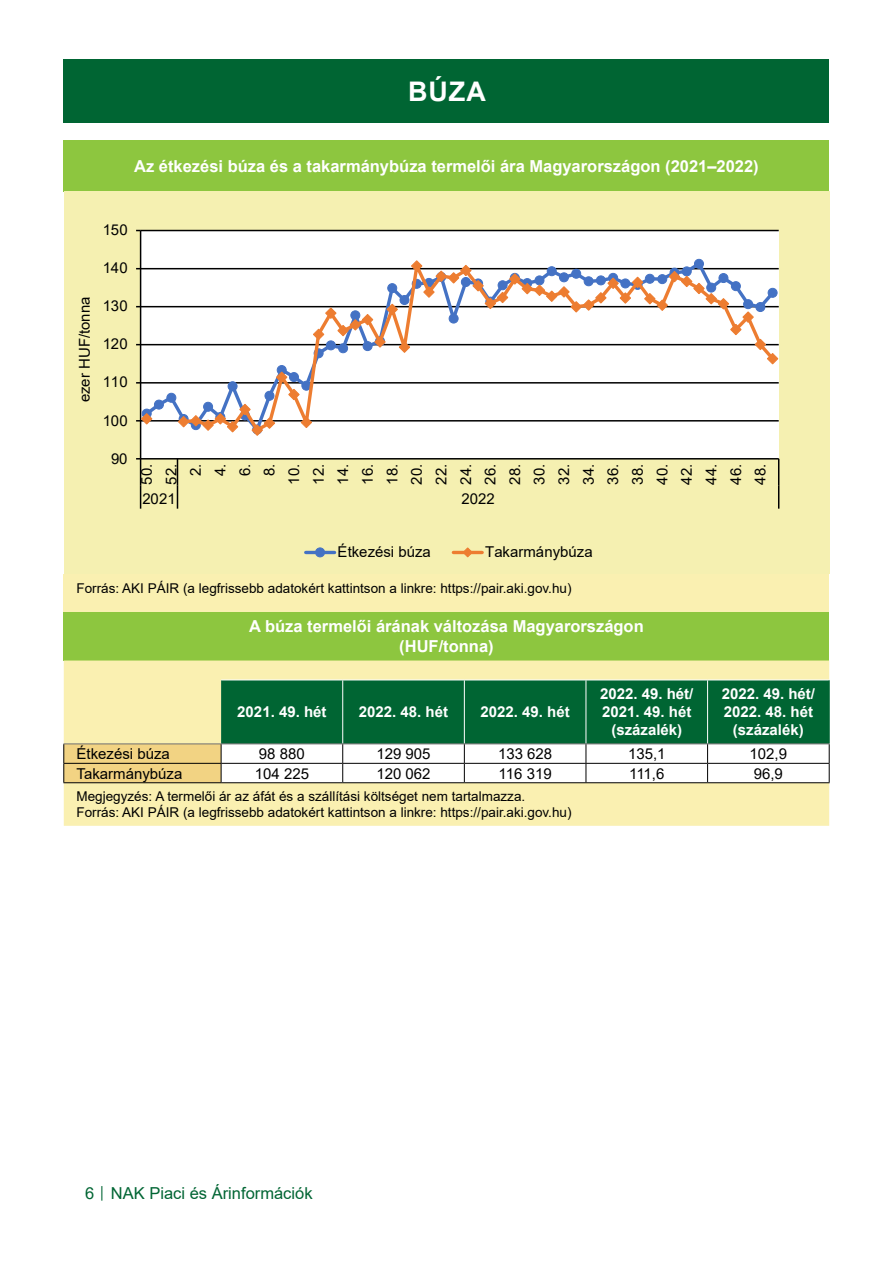
<style>
.page{position:relative;width:893px;height:1263px;background:#fff}
.page>*{position:absolute;margin:0;border:0;box-sizing:border-box;transform-origin:0 0}
.Cím_01_tartalomjegyz{font:700 27px "Arial";color:#fff}
.Tablazat_cime{font:700 16.5px/19.8px "Arial";color:#fff;text-align:center}
.t1{font:16.5px "Arial";color:#006533}
.Tablazat_bal_kategor{font:15px/24.6px "Arial";color:#000;text-align:center}
.Tablazat_fejlece_koz{font:700 15px/18px "Arial";color:#fff;text-align:center}
.Tablazat_kozep_ertek{font:15px "Arial";color:#000}
.Tablazat_forrasa{font:13.5px/16.2px "Arial";color:#000}
.s1{font-size:12px}
</style>
<div class="page">
<div style="left:64px;top:60px;width:765px;height:63px;background:#006533"></div>
<div style="left:64px;top:612px;width:765px;height:48px;background:#8dc63f"></div>
<div style="left:64px;top:660px;width:765px;height:166px;background:#faf0b1"></div>
<svg style="left:63px;top:680px;width:767px;height:103px"></svg>
<div style="left:64px;top:574px;width:765px;height:38px;background:#faf0b1"></div>
<div style="left:64px;top:140px;width:765px;height:51px;background:#8dc63f"></div>
<div style="left:64px;top:192px;width:765px;height:382px;background:#f5f0b1"></div>
<div style="left:141px;top:230px;width:638px;height:229px;background:#fff"></div>
<hr style="left:141px;top:420px;width:638px;height:2px;background:#000">
<hr style="left:141px;top:382px;width:638px;height:2px;background:#000">
<hr style="left:141px;top:344px;width:638px;height:1px;background:#000">
<hr style="left:141px;top:306px;width:638px;height:1px;background:#000">
<hr style="left:141px;top:268px;width:638px;height:1px;background:#000">
<hr style="left:141px;top:230px;width:638px;height:1px;background:#000">
<hr style="left:140px;top:230px;width:1px;height:229px;background:#000">
<hr style="left:141px;top:458px;width:638px;height:1px;background:#000">
<svg style="left:136px;top:458px;width:5px;height:51px"></svg>
<svg style="left:177px;top:459px;width:1px;height:50px"></svg>
<svg style="left:778px;top:459px;width:1px;height:50px"></svg>
<div style="left:142px;top:409px;width:9px;height:9px;background:#4472c4;border-radius:50%"></div>
<div style="left:142px;top:409px;width:10px;height:9px;border:1px solid #4472c4;border-radius:50%"></div>
<div style="left:154px;top:400px;width:9px;height:9px;background:#4472c4;border-radius:50%"></div>
<div style="left:154px;top:400px;width:10px;height:9px;border:1px solid #4472c4;border-radius:50%"></div>
<div style="left:167px;top:393px;width:9px;height:9px;background:#4472c4;border-radius:50%"></div>
<div style="left:166px;top:393px;width:10px;height:10px;border:1px solid #4472c4;border-radius:50%"></div>
<svg style="left:180px;top:258px;width:597px;height:164px"></svg>
<svg style="left:136px;top:412px;width:17px;height:13px"></svg>
<svg style="left:177px;top:371px;width:136px;height:65px"></svg>
<svg style="left:312px;top:260px;width:467px;height:105px"></svg>
<hr style="left:306px;top:551px;width:29px;height:3px;background:#4472c4">
<div style="left:316px;top:548px;width:9px;height:9px;background:#4472c4;border-radius:50%"></div>
<div style="left:315px;top:547px;width:10px;height:10px;border:1px solid #4472c4;border-radius:50%"></div>
<hr style="left:453px;top:551px;width:29px;height:3px;background:#ed7d31">
<svg style="left:462px;top:547px;width:11px;height:11px"></svg>
<p class="Cím_01_tartalomjegyz" style="left:408px;top:73px;width:79px">BÚZA</p>
<p class="Tablazat_cime" style="left:134px;top:156px;width:626px">Az étkezési búza és a takarmánybúza termelői ára Magyarországon (2021–2022)</p>
<p class="Tablazat_bal_kategor" style="left:103px;top:218px;width:27px">150</p>
<p class="Tablazat_bal_kategor" style="left:72px;top:402px;width:107px;rotate:-90deg">ezer HUF/tonna</p>
<p class="Tablazat_bal_kategor" style="left:103px;top:256px;width:27px">140</p>
<p class="Tablazat_bal_kategor" style="left:103px;top:294px;width:27px">130</p>
<p class="Tablazat_bal_kategor" style="left:103px;top:332px;width:27px">120</p>
<p class="Tablazat_bal_kategor" style="left:103px;top:370px;width:27px">110</p>
<p class="Tablazat_bal_kategor" style="left:103px;top:408px;width:27px">100</p>
<p class="Tablazat_bal_kategor" style="left:111px;top:446px;width:18px">90</p>
<p class="Tablazat_bal_kategor" style="left:134px;top:485px;width:22px;rotate:-90deg">50.<br>52.<br>2.<br>4.<br>6.<br>8.<br>10.<br>12.<br>14.<br>16.<br>18.<br>20.<br>22.<br>24.<br>26.<br>28.<br>30.<br>32.<br>34.<br>36.<br>38.<br>40.<br>42.<br>44.<br>46.<br>48.</p>
<p class="Tablazat_bal_kategor" style="left:142px;top:487px;width:35px">2021</p>
<p class="Tablazat_bal_kategor" style="left:461px;top:487px;width:35px">2022</p>
<p class="Tablazat_bal_kategor" style="left:338px;top:540px;width:95px">Étkezési búza</p>
<p class="Tablazat_bal_kategor" style="left:485px;top:540px;width:109px">Takarmánybúza</p>
<p class="Tablazat_forrasa" style="left:77px;top:580px;width:496px">Forrás: AKI PÁIR (a legfrissebb adatokért kattintson a linkre: https://pair.aki.gov.hu)</p>
<p class="Tablazat_cime" style="left:249px;top:617px;width:396px">A búza termelői árának változása Magyarországon (HUF/tonna)</p>
<p class="Tablazat_fejlece_koz" style="left:237px;top:703px;width:91px">2021. 49. hét</p>
<p class="Tablazat_fejlece_koz" style="left:359px;top:703px;width:91px">2022. 48. hét</p>
<p class="Tablazat_fejlece_koz" style="left:481px;top:703px;width:91px">2022. 49. hét</p>
<p class="Tablazat_fejlece_koz" style="left:600px;top:685px;width:95px">2022. 49. hét/<br>2021. 49. hét (százalék)</p>
<p class="Tablazat_fejlece_koz" style="left:722px;top:685px;width:95px">2022. 49. hét/<br>2022. 48. hét (százalék)</p>
<p class="Tablazat_bal_kategor" style="left:77px;top:741px;width:95px">Étkezési búza</p>
<p class="Tablazat_kozep_ertek" style="left:259px;top:743px;width:47px">98 880</p>
<p class="Tablazat_kozep_ertek" style="left:376px;top:743px;width:56px">129 905</p>
<p class="Tablazat_kozep_ertek" style="left:498px;top:743px;width:56px">133 628</p>
<p class="Tablazat_kozep_ertek" style="left:628px;top:743px;width:39px">135,1</p>
<p class="Tablazat_kozep_ertek" style="left:750px;top:743px;width:39px">102,9</p>
<p class="Tablazat_bal_kategor" style="left:77px;top:761px;width:107px">Takarmánybúza</p>
<p class="Tablazat_kozep_ertek" style="left:255px;top:763px;width:56px">104 225</p>
<p class="Tablazat_kozep_ertek" style="left:376px;top:763px;width:56px">120 062</p>
<p class="Tablazat_kozep_ertek" style="left:499px;top:763px;width:55px">116 319</p>
<p class="Tablazat_kozep_ertek" style="left:629px;top:763px;width:37px">111,6</p>
<p class="Tablazat_kozep_ertek" style="left:754px;top:763px;width:31px">96,9</p>
<p class="Tablazat_forrasa" style="left:77px;top:788px;width:496px">Megjegyzés: A termelői ár az áfát és a szállítási költséget nem tartalmazza.<br>Forrás: AKI PÁIR (a legfrissebb adatokért kattintson a linkre: https://pair.aki.gov.hu)</p>
<p class="t1" style="left:85px;top:1182px;width:229px">6 <span class="s1">│</span> NAK Piaci és Árinformációk</p>
</div>
